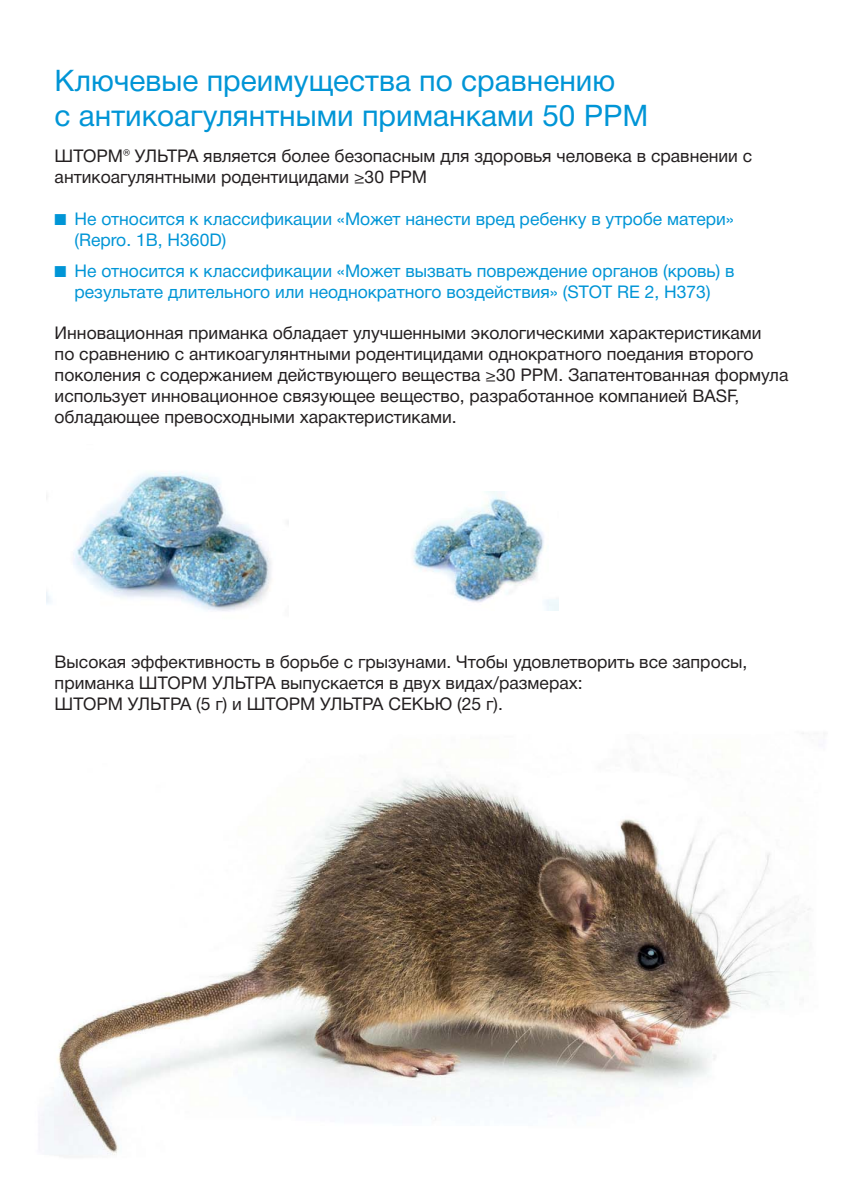
<style>
.page{position:relative;width:844px;height:1191px;background:#fff}
.page>*{position:absolute;margin:0;border:0;box-sizing:border-box;transform-origin:0 0}
.t1{font:29.75px/35.7px "Helvetica Neue Cyr";color:#0095d6}
.t2{font:17.5px/21px "Helvetica Neue Cyr";color:#231f20}
.t3{font:17.5px/21px "Helvetica Neue Cyr";color:#0095d6}
</style>
<div class="page">
<img style="left:39px;top:733px;width:772px;height:423px">
<img style="left:47px;top:471px;width:242px;height:140px">
<img style="left:413px;top:491px;width:145px;height:119px">
<h1 class="t1" style="left:55px;top:66px;width:595px">Ключевые преимущества по сравнению<br>с антикоагулянтными приманками 50 PPM</h1>
<p class="t2" style="left:55px;top:148px;width:699px">ШТОРМ® УЛЬТРА является более безопасным для здоровья человека в сравнении с антикоагулянтными родентицидами ≥30 PPM</p>
<p class="t3" style="left:74px;top:211px;width:661px;text-indent:-20px">■ Не относится к классификации «Может нанести вред ребенку в утробе матери» (Repro. 1B, H360D)</p>
<p class="t3" style="left:55px;top:263px;width:681px;text-align:center">■ Не относится к классификации «Может вызвать повреждение органов (кровь) в результате длительного или неоднократного воздействия» (STOT RE 2, H373)</p>
<p class="t2" style="left:55px;top:324px;width:735px">Инновационная приманка обладает улучшенными экологическими характеристиками<br>по сравнению с антикоагулянтными родентицидами однократного поедания второго поколения с содержанием действующего вещества ≥30 PPM. Запатентованная формула использует инновационное связующее вещество, разработанное компанией BASF, обладающее превосходными характеристиками.</p>
<p class="t2" style="left:55px;top:653px;width:694px">Высокая эффективность в борьбе с грызунами. Чтобы удовлетворить все запросы, приманка ШТОРМ УЛЬТРА выпускается в двух видах/размерах:<br>ШТОРМ УЛЬТРА (5 г) и ШТОРМ УЛЬТРА СЕКЬЮ (25 г).</p>
</div>
